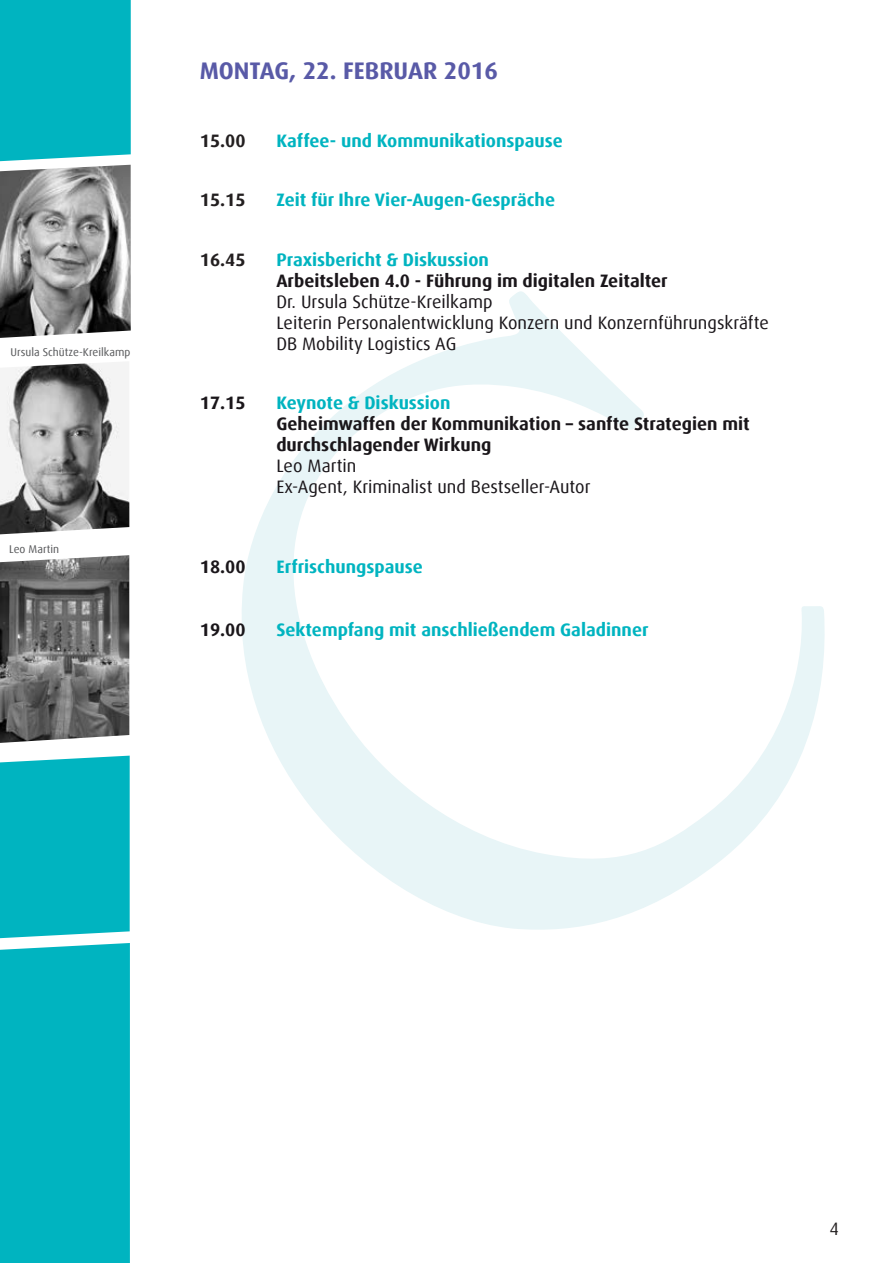
<style>
.page{position:relative;width:893px;height:1263px;background:#fff}
.page>*{position:absolute;margin:0;border:0;box-sizing:border-box;transform-origin:0 0}
.t1{font:700 24px "Dax Offc";color:#595aa7}
.t2{font:18px/21px "Dax Offc";color:#1a161a}
.t3{font:700 18px/21px "Dax Offc";color:#1a161a}
.t4{font:700 18px "Dax Offc";color:#00b4c0}
.t5{font:700 18px "Dax Offc";color:#231f20}
.t6{font:18px "Dax Offc";color:#231f20}
.Copy_2{font:11.25px "Dax Offc";color:#57585a}
.s1{color:#00b4c0}
</style>
<div class="page">
<img style="left:0;top:362px;width:129px;height:172px">
<svg style="left:242px;top:291px;width:583px;height:639px"></svg>
<div style="left:0;top:0;width:131px;height:161px;background:#00b4c0"></div>
<img style="left:0;top:165px;width:131px;height:173px">
<div style="left:0;top:756px;width:130px;height:507px;background:#00b4c0"></div>
<img style="left:0;top:555px;width:129px;height:188px">
<p class="Copy_2" style="left:11px;top:345px;width:121px">Ursula Schütze-Kreilkamp</p>
<p class="Copy_2" style="left:9px;top:542px;width:52px">Leo Martin</p>
<p class="t1" style="left:200px;top:56px;width:300px">MONTAG, 22. FEBRUAR 2016</p>
<p class="t5" style="left:200px;top:129px;width:47px">15.00</p>
<p class="t4" style="left:276px;top:129px;width:288px">Kaffee- und Kommunikationspause</p>
<p class="t5" style="left:200px;top:188px;width:47px">15.15</p>
<p class="t4" style="left:276px;top:188px;width:280px">Zeit für Ihre Vier-Augen-Gespräche</p>
<p class="t5" style="left:200px;top:248px;width:47px">16.45</p>
<p class="t4" style="left:276px;top:248px;width:214px">Praxisbericht &amp; Diskussion</p>
<p class="t3" style="left:276px;top:270px;width:393px">Arbeitsleben 4.0 - Führung im digitalen Zeitalter</p>
<p class="t2" style="left:276px;top:291px;width:494px">Dr. Ursula Schütze-Kreilkamp<br>Leiterin Personalentwicklung Konzern und Konzernführungskräfte<br>DB Mobility Logistics AG</p>
<p class="t3" style="left:200px;top:392px;width:47px">17.15</p>
<p class="t3" style="left:276px;top:392px;width:475px"><span class="s1">Keynote &amp; Diskussion<br></span>Geheimwaffen der Kommunikation – sanfte Strategien mit durchschlagender Wirkung</p>
<p class="t2" style="left:276px;top:455px;width:316px">Leo Martin<br>Ex-Agent, Kriminalist und Bestseller-Autor</p>
<p class="t3" style="left:200px;top:556px;width:47px">18.00</p>
<p class="t4" style="left:276px;top:555px;width:148px">Erfrischungspause</p>
<p class="t3" style="left:200px;top:619px;width:47px">19.00</p>
<p class="t4" style="left:276px;top:618px;width:374px">Sektempfang mit anschließendem Galadinner</p>
<p class="t6" style="left:830px;top:1217px;width:11px">4</p>
</div>
